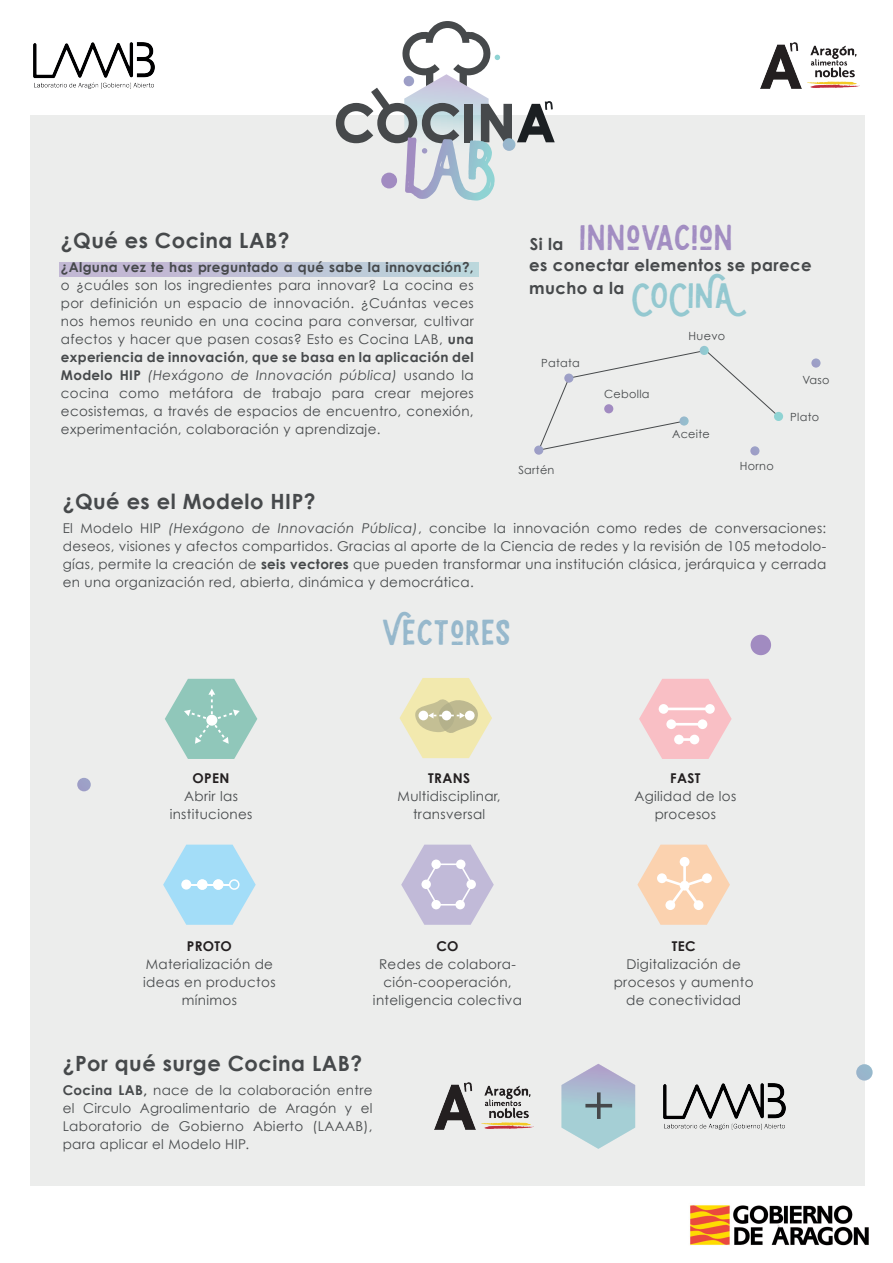
<style>
.page{position:relative;width:893px;height:1263px;background:#fff}
.page>*{position:absolute;margin:0;border:0;box-sizing:border-box;transform-origin:0 0}
.t1{font:54px "Century Gothic";color:#46494b}
.t2{font:36px "Eudora";letter-spacing:.025em;color:#a28dc2}
.t3{font:36px "Eudora";letter-spacing:.025em;color:#96b8cc}
.t4{font:700 21px "Century Gothic";letter-spacing:.025em;color:#46494b}
.t5{font:700 16.5px/22.5px "Century Gothic";letter-spacing:.025em;color:#46494b}
.t6{font:13.5px/18px "Century Gothic";letter-spacing:.025em;color:#46494b;text-align:center}
.t7{font:700 13.5px "Century Gothic";letter-spacing:.025em;color:#46494b}
.t8{font:700 13.5px "Century Gothic";letter-spacing:.025em;color:#231f20}
.t9{font:11.25px "Century Gothic";letter-spacing:.025em;color:#46494b}
.s1{font-weight:700}
.s2{font-style:italic}
.s3{font-family:"Century Gothic";font-weight:700;font-size:16.5px;color:#46494b}
.s4{font-family:"Eudora";font-weight:400;font-size:36px;color:#93c8d0}
</style>
<div class="page">
<div style="left:30px;top:116px;width:834px;height:1070px;background:#ecedec"></div>
<svg style="left:59px;top:262px;width:420px;height:15px;background:#bfc3d7"></svg>
<svg style="left:811px;top:358px;width:9px;height:10px"></svg>
<svg style="left:534px;top:346px;width:249px;height:109px"></svg>
<svg style="left:163px;top:845px;width:93px;height:80px"></svg>
<svg style="left:401px;top:845px;width:93px;height:80px"></svg>
<div style="left:431px;top:859px;width:10px;height:10px;background:#fff;border-radius:50%"></div>
<div style="left:431px;top:900px;width:10px;height:9px;background:#fff;border-radius:50%"></div>
<div style="left:466px;top:880px;width:10px;height:9px;background:#fff;border-radius:50%"></div>
<div style="left:421px;top:880px;width:10px;height:9px;background:#fff;border-radius:50%"></div>
<div style="left:456px;top:859px;width:9px;height:10px;background:#fff;border-radius:50%"></div>
<div style="left:455px;top:900px;width:10px;height:9px;background:#fff;border-radius:50%"></div>
<svg style="left:637px;top:845px;width:93px;height:80px"></svg>
<svg style="left:165px;top:679px;width:92px;height:80px"></svg>
<svg style="left:399px;top:678px;width:93px;height:80px"></svg>
<svg style="left:639px;top:679px;width:93px;height:80px"></svg>
<hr style="left:663px;top:708px;width:48px;height:2px;background:#fff">
<hr style="left:671px;top:723px;width:31px;height:2px;background:#fff">
<hr style="left:678px;top:738px;width:19px;height:3px;background:#fff">
<div style="left:705px;top:704px;width:10px;height:10px;background:#fff;border-radius:50%"></div>
<div style="left:659px;top:704px;width:9px;height:10px;background:#fff;border-radius:50%"></div>
<div style="left:666px;top:719px;width:10px;height:10px;background:#fff;border-radius:50%"></div>
<div style="left:674px;top:735px;width:10px;height:9px;background:#fff;border-radius:50%"></div>
<div style="left:698px;top:719px;width:9px;height:10px;background:#fff;border-radius:50%"></div>
<div style="left:690px;top:735px;width:9px;height:9px;background:#fff;border-radius:50%"></div>
<img style="left:434px;top:1083px;width:100px;height:47px">
<img style="left:664px;top:1083px;width:121px;height:46px">
<svg style="left:561px;top:1064px;width:74px;height:85px"></svg>
<svg style="left:336px;top:21px;width:219px;height:180px"></svg>
<svg style="left:856px;top:1064px;width:17px;height:16px"></svg>
<div style="left:751px;top:635px;width:20px;height:20px;background:#a18bc1;border-radius:10px"></div>
<svg style="left:77px;top:778px;width:14px;height:13px"></svg>
<img style="left:760px;top:42px;width:100px;height:47px">
<img style="left:33px;top:43px;width:121px;height:45px">
<img style="left:690px;top:1205px;width:179px;height:41px">
<h3 class="t4" style="left:61px;top:224px;width:230px">¿Qué es Cocina LAB?</h3>
<p class="t7" style="left:61px;top:256px;width:414px">¿Alguna vez te has preguntado a qué sabe la innovación?,</p>
<p class="t6" style="left:61px;top:275px;width:414px;text-align:justify">o ¿cuáles son los ingredientes para innovar? La cocina es por definición un espacio de innovación. ¿Cuántas veces nos hemos reunido en una cocina para conversar, cultivar afectos y hacer que pasen cosas? Esto es Cocina LAB, <span class="s1">una experiencia de innovación, que se basa en la aplicación del Modelo HIP</span> <span class="s2">(Hexágono de Innovación pública)</span> usando la cocina como metáfora de trabajo para crear mejores ecosistemas, a través de espacios de encuentro, conexión, experimentación, colaboración y aprendizaje.</p>
<h2 class="t2" style="left:530px;top:212px;width:205px"><span class="s3">Si la</span> Innovacion</h2>
<p class="t5" style="left:529px;top:253px;width:284px">es conectar elementos se parece mucho a la <span class="s4">COCINA</span></p>
<p class="t9" style="left:541px;top:355px;width:40px">Patata</p>
<p class="t9" style="left:518px;top:462px;width:38px">Sartén</p>
<p class="t9" style="left:604px;top:386px;width:47px">Cebolla</p>
<p class="t9" style="left:689px;top:328px;width:38px">Huevo</p>
<p class="t9" style="left:672px;top:426px;width:39px">Aceite</p>
<p class="t9" style="left:740px;top:458px;width:36px">Horno</p>
<p class="t9" style="left:802px;top:372px;width:28px">Vaso</p>
<p class="t9" style="left:790px;top:409px;width:30px">Plato</p>
<h3 class="t4" style="left:63px;top:485px;width:254px">¿Qué es el Modelo HIP?</h3>
<p class="t6" style="left:63px;top:519px;width:765px;text-align:justify">El Modelo HIP <span class="s2">(Hexágono de Innovación Pública)</span>, concibe la innovación como redes de conversaciones: deseos, visiones y afectos compartidos. Gracias al aporte de la Ciencia de redes y la revisión de 105 metodolo&shy;gías, permite la creación de <span class="s1">seis vectores</span> que pueden transformar una institución clásica, jerárquica y cerrada en una organización red, abierta, dinámica y democrática.</p>
<h2 class="t3" style="left:383px;top:607px;width:130px">Vectores</h2>
<p class="t8" style="left:193px;top:767px;width:38px">OPEN</p>
<p class="t6" style="left:170px;top:786px;width:84px">Abrir las instituciones</p>
<p class="t8" style="left:187px;top:935px;width:47px">PROTO</p>
<p class="t6" style="left:143px;top:954px;width:134px">Materialización de ideas en productos mínimos</p>
<p class="t8" style="left:428px;top:767px;width:43px">TRANS</p>
<p class="t6" style="left:398px;top:786px;width:105px">Multidisciplinar, transversal</p>
<p class="t8" style="left:436px;top:935px;width:24px">CO</p>
<p class="t6" style="left:373px;top:955px;width:151px">Redes de colabora&shy;ción-cooperación, inteligencia colectiva</p>
<p class="t8" style="left:670px;top:767px;width:32px">FAST</p>
<p class="t6" style="left:634px;top:786px;width:103px">Agilidad de los procesos</p>
<p class="t8" style="left:672px;top:935px;width:25px">TEC</p>
<p class="t6" style="left:614px;top:955px;width:141px">Digitalización de procesos y aumento de conectividad</p>
<h3 class="t4" style="left:63px;top:1048px;width:301px">¿Por qué surge Cocina LAB?</h3>
<p class="t6" style="left:63px;top:1081px;width:311px;text-align:justify"><span class="s1">Cocina LAB,</span> nace de la colaboración entre el Circulo Agroalimentario de Aragón y el Laboratorio de Gobierno Abierto (LAAAB), para aplicar el Modelo HIP.</p>
<h1 class="t1" style="left:582px;top:1068px;width:34px">+</h1>
</div>
